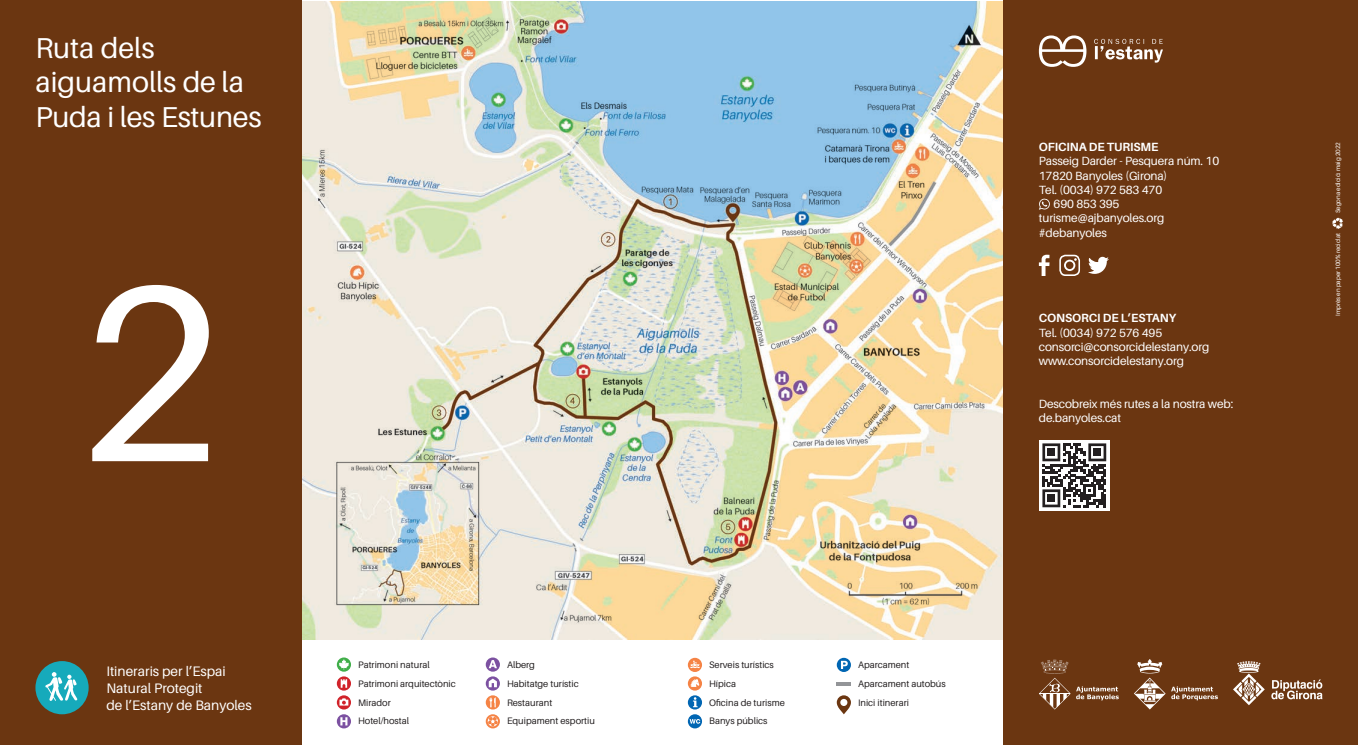
<style>
.page{position:relative;width:1358px;height:745px;background:#fff}
.page>*{position:absolute;margin:0;border:0;box-sizing:border-box;transform-origin:0 0}
.t1{font:250px "Aileron";color:#fff}
.t2{font:28.75px/34.5px "Aileron";color:#fff}
.t3{font:13.75px "Aileron";color:#fff}
.t4{font:11.88px "Aileron";letter-spacing:-.01em;color:#fff}
.t5{font:700 11.88px "Aileron";letter-spacing:-.01em;color:#fff}
.t6{font:9.38px "Aileron";color:#231f20}
.t7{font:6.25px "Aileron";letter-spacing:-.01em;color:#fff}
</style>
<div class="page">
<img style="left:301px;top:1px;width:702px;height:638px">
<svg style="left:337px;top:657px;width:14px;height:14px"></svg>
<svg style="left:339px;top:658px;width:10px;height:11px"></svg>
<svg style="left:337px;top:694px;width:14px;height:15px"></svg>
<svg style="left:339px;top:698px;width:9px;height:7px"></svg>
<svg style="left:337px;top:713px;width:14px;height:15px"></svg>
<svg style="left:340px;top:716px;width:7px;height:9px"></svg>
<svg style="left:836px;top:657px;width:14px;height:14px"></svg>
<svg style="left:840px;top:660px;width:7px;height:8px"></svg>
<svg style="left:687px;top:713px;width:15px;height:15px"></svg>
<svg style="left:689px;top:718px;width:11px;height:5px"></svg>
<svg style="left:337px;top:676px;width:14px;height:14px"></svg>
<svg style="left:340px;top:678px;width:7px;height:9px"></svg>
<svg style="left:485px;top:676px;width:15px;height:14px"></svg>
<svg style="left:488px;top:678px;width:9px;height:8px"></svg>
<svg style="left:485px;top:657px;width:15px;height:14px"></svg>
<svg style="left:488px;top:659px;width:9px;height:8px"></svg>
<svg style="left:485px;top:694px;width:15px;height:15px"></svg>
<svg style="left:489px;top:697px;width:6px;height:10px"></svg>
<svg style="left:687px;top:657px;width:15px;height:14px"></svg>
<svg style="left:690px;top:660px;width:9px;height:7px"></svg>
<svg style="left:485px;top:713px;width:15px;height:15px"></svg>
<svg style="left:487px;top:715px;width:11px;height:11px"></svg>
<svg style="left:687px;top:676px;width:15px;height:14px"></svg>
<svg style="left:690px;top:678px;width:9px;height:8px"></svg>
<svg style="left:687px;top:694px;width:15px;height:15px"></svg>
<svg style="left:692px;top:696px;width:5px;height:10px"></svg>
<svg style="left:836px;top:695px;width:14px;height:18px"></svg>
<hr style="left:836px;top:681px;width:14px;height:3px;background:#939598">
<div style="left:1003px;top:0;width:354px;height:744px;background:#6b3611"></div>
<svg style="left:1038px;top:35px;width:124px;height:32px"></svg>
<svg style="left:1271px;top:679px;width:51px;height:20px"></svg>
<svg style="left:1233px;top:661px;width:31px;height:43px"></svg>
<svg style="left:1134px;top:659px;width:83px;height:50px"></svg>
<svg style="left:1039px;top:659px;width:79px;height:50px"></svg>
<hr style="left:1039px;top:692px;width:30px;height:1px;background:#fff">
<svg style="left:1039px;top:198px;width:11px;height:12px"></svg>
<div style="left:1038px;top:439px;width:71px;height:71px;background:#fff"></div>
<svg style="left:1042px;top:443px;width:64px;height:64px"></svg>
<div style="left:1047px;top:448px;width:7px;height:8px;background:#231f20"></div>
<div style="left:1093px;top:448px;width:7px;height:8px;background:#231f20"></div>
<div style="left:1047px;top:494px;width:7px;height:8px;background:#231f20"></div>
<svg style="left:1332px;top:217px;width:10px;height:12px"></svg>
<svg style="left:1059px;top:254px;width:20px;height:22px"></svg>
<svg style="left:1088px;top:257px;width:20px;height:17px"></svg>
<svg style="left:1038px;top:254px;width:11px;height:22px"></svg>
<div style="left:0;top:0;width:301px;height:744px;background:#6b3611"></div>
<div style="left:35px;top:660px;width:54px;height:53px;background:#16aabb;border-radius:50%"></div>
<svg style="left:45px;top:672px;width:33px;height:29px"></svg>
<p class="t2" style="left:35px;top:31px;width:227px">Ruta dels aiguamolls de la<br>Puda i les Estunes</p>
<p class="t1" style="left:77px;top:237px;width:147px">2</p>
<p class="t3" style="left:106px;top:663px;width:121px">Itineraris per l’Espai</p>
<p class="t3" style="left:106px;top:680px;width:98px">Natural Protegit</p>
<p class="t3" style="left:106px;top:696px;width:147px">de l’Estany de Banyoles</p>
<p class="t6" style="left:358px;top:659px;width:73px">Patrimoni natural</p>
<p class="t6" style="left:358px;top:678px;width:99px">Patrimoni arquitectònic</p>
<p class="t6" style="left:358px;top:696px;width:34px">Mirador</p>
<p class="t6" style="left:358px;top:715px;width:53px">Hotel/hostal</p>
<p class="t6" style="left:507px;top:659px;width:29px">Alberg</p>
<p class="t6" style="left:507px;top:678px;width:73px">Habitatge turístic</p>
<p class="t6" style="left:507px;top:696px;width:47px">Restaurant</p>
<p class="t6" style="left:507px;top:715px;width:89px">Equipament esportiu</p>
<p class="t5" style="left:1038px;top:140px;width:121px">OFICINA DE TURISME</p>
<p class="t4" style="left:1038px;top:154px;width:182px">Passeig Darder - Pesquera núm. 10</p>
<p class="t4" style="left:1038px;top:169px;width:130px">17820 Banyoles (Girona)</p>
<p class="t4" style="left:1038px;top:183px;width:125px">Tel. (0034) 972 583 470</p>
<p class="t4" style="left:1053px;top:197px;width:67px">690 853 395</p>
<p class="t4" style="left:1038px;top:211px;width:127px">turisme@ajbanyoles.org</p>
<p class="t4" style="left:1038px;top:226px;width:69px">#debanyoles</p>
<p class="t5" style="left:1038px;top:311px;width:139px">CONSORCI DE L’ESTANY</p>
<p class="t4" style="left:1038px;top:325px;width:125px">Tel. (0034) 972 576 495</p>
<p class="t4" style="left:1038px;top:340px;width:172px">consorci@consorcidelestany.org</p>
<p class="t4" style="left:1038px;top:354px;width:147px">www.consorcidelestany.org</p>
<p class="t4" style="left:1038px;top:397px;width:196px">Descobreix més rutes a la nostra web:</p>
<p class="t4" style="left:1038px;top:411px;width:84px">de.banyoles.cat</p>
<p class="t6" style="left:709px;top:659px;width:66px">Serveis turístics</p>
<p class="t6" style="left:709px;top:678px;width:28px">Hípica</p>
<p class="t6" style="left:709px;top:696px;width:77px">Oficina de turisme</p>
<p class="t6" style="left:709px;top:715px;width:60px">Banys públics</p>
<p class="t6" style="left:857px;top:659px;width:53px">Aparcament</p>
<p class="t6" style="left:857px;top:678px;width:89px">Aparcament autobús</p>
<p class="t6" style="left:857px;top:696px;width:52px">Inici itinerari</p>
<p class="t7" style="left:1334px;top:213px;width:73px;rotate:-90deg">Segona edició: maig 2022</p>
<p class="t7" style="left:1334px;top:315px;width:84px;rotate:-90deg">Imprès en paper 100% reciclat</p>
</div>
